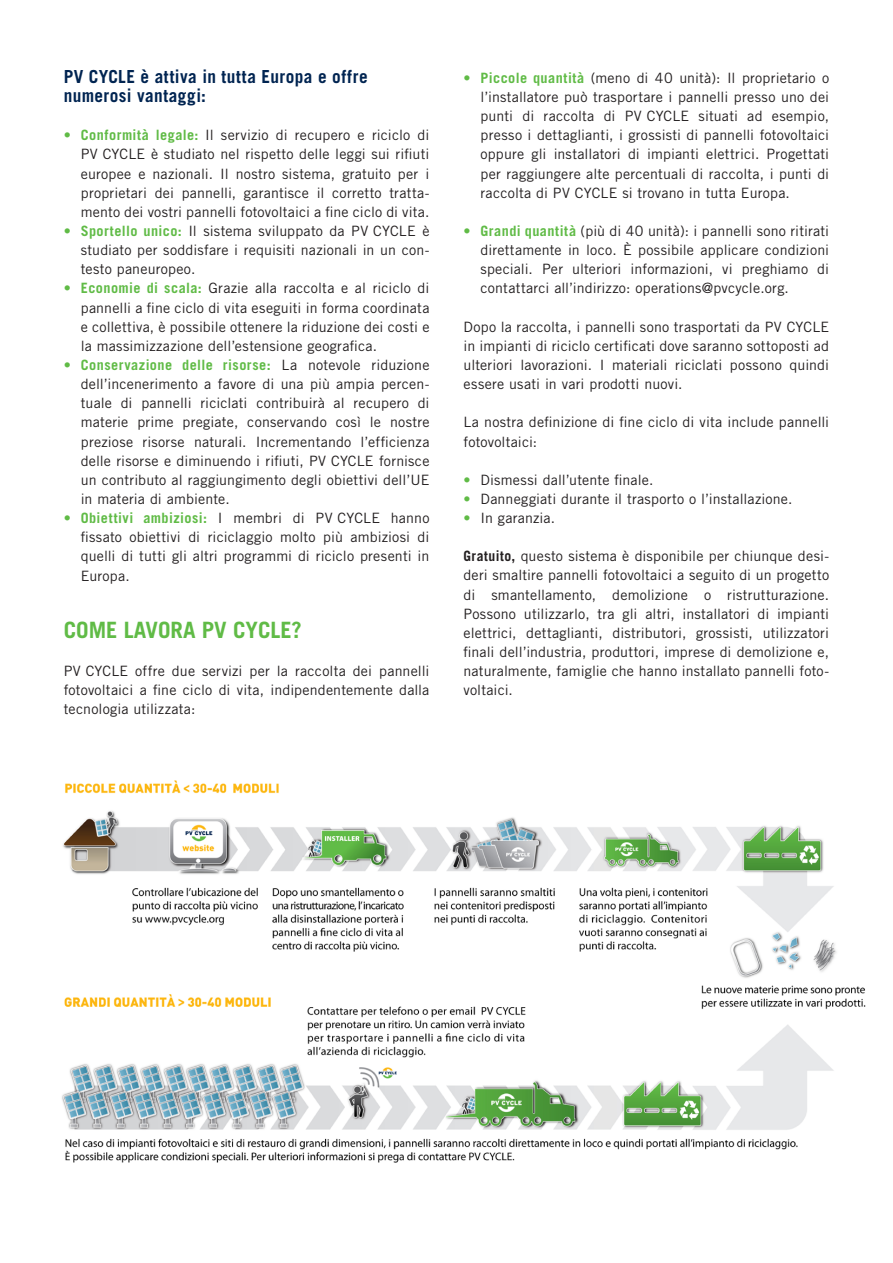
<style>
.page{position:relative;width:893px;height:1263px;background:#fff}
.page>*{position:absolute;margin:0;border:0;box-sizing:border-box;transform-origin:0 0}
.t1{font:700 22.5px "Trade Gothic LT Std";color:#60bb46}
.t2{font:700 18px/19.2px "Trade Gothic LT Std";letter-spacing:.025em;color:#002451;scale:.96 1}
.t3{font:14.25px/19.2px "Trade Gothic LT Std";letter-spacing:.01em;color:#231f20;text-align:justify}
.s1{font-weight:700;color:#60bb46}
.s2{font-weight:700}
</style>
<div class="page">
<img style="left:62px;top:780px;width:804px;height:383px">
<p class="t2" style="left:64px;top:67px;width:318px">PV CYCLE è attiva in tutta Europa e offre numerosi vantaggi:</p>
<p class="t3" style="left:81px;top:125px;width:350px;text-indent:-17px"><span class="s1">• Conformità legale:</span> Il servizio di recupero e riciclo di PV CYCLE è studiato nel rispetto delle leggi sui rifiuti europee e nazionali. Il nostro sistema, gratuito per i proprietari dei pannelli, garantisce il corretto tratta&shy;mento dei vostri pannelli fotovoltaici a fine ciclo di vita.</p>
<p class="t3" style="left:81px;top:221px;width:350px;text-indent:-17px"><span class="s1">• Sportello unico:</span> Il sistema sviluppato da PV CYCLE è studiato per soddisfare i requisiti nazionali in un con&shy;testo paneuropeo.</p>
<p class="t3" style="left:81px;top:279px;width:350px;text-indent:-17px"><span class="s1">• Economie di scala:</span> Grazie alla raccolta e al riciclo di pannelli a fine ciclo di vita eseguiti in forma coordinata e collettiva, è possibile ottenere la riduzione dei costi e la massimizzazione dell’estensione geografica.</p>
<p class="t3" style="left:81px;top:355px;width:350px;text-indent:-17px"><span class="s1">• Conservazione delle risorse:</span> La notevole riduzione dell’incenerimento a favore di una più ampia percen&shy;tuale di pannelli riciclati contribuirà al recupero di materie prime pregiate, conservando così le nostre preziose risorse naturali. Incrementando l’efficienza delle risorse e diminuendo i rifiuti, PV CYCLE fornisce un contributo al raggiungimento degli obiettivi dell’UE in materia di ambiente.</p>
<p class="t3" style="left:81px;top:508px;width:350px;text-indent:-17px"><span class="s1">• Obiettivi ambiziosi:</span> I membri di PV CYCLE hanno fissato obiettivi di riciclaggio molto più ambiziosi di quelli di tutti gli altri programmi di riciclo presenti in Europa.</p>
<h1 class="t1" style="left:64px;top:616px;width:240px">COME LAVORA PV CYCLE?</h1>
<p class="t3" style="left:64px;top:661px;width:367px">PV CYCLE offre due servizi per la raccolta dei pannelli fotovoltaici a fine ciclo di vita, indipendentemente dalla tecnologia utilizzata:</p>
<p class="t3" style="left:480px;top:68px;width:350px;text-indent:-17px"><span class="s1">• Piccole quantità</span> (meno di 40 unità): Il proprietario o l’installatore può trasportare i pannelli presso uno dei punti di raccolta di PV CYCLE situati ad esempio, presso i dettaglianti, i grossisti di pannelli fotovoltaici oppure gli installatori di impianti elettrici. Progettati per raggiungere alte percentuali di raccolta, i punti di raccolta di PV CYCLE si trovano in tutta Europa.</p>
<p class="t3" style="left:480px;top:221px;width:350px;text-indent:-17px"><span class="s1">• Grandi quantità</span> (più di 40 unità): i pannelli sono ritirati direttamente in loco. È possibile applicare condizioni speciali. Per ulteriori informazioni, vi preghiamo di contattarci all’indirizzo: operations@pvcycle.org.</p>
<p class="t3" style="left:463px;top:317px;width:367px">Dopo la raccolta, i pannelli sono trasportati da PV CYCLE in impianti di riciclo certificati dove saranno sottoposti ad ulteriori lavorazioni. I materiali riciclati possono quindi essere usati in vari prodotti nuovi.</p>
<p class="t3" style="left:463px;top:413px;width:367px">La nostra definizione di fine ciclo di vita include pannelli fotovoltaici:</p>
<p class="t3" style="left:463px;top:470px;width:191px"><span class="s1">•</span> Dismessi dall’utente finale.</p>
<p class="t3" style="left:463px;top:489px;width:331px"><span class="s1">•</span> Danneggiati durante il trasporto o l’installazione.</p>
<p class="t3" style="left:463px;top:508px;width:93px"><span class="s1">•</span> In garanzia.</p>
<p class="t3" style="left:463px;top:546px;width:367px"><span class="s2">Gratuito,</span> questo sistema è disponibile per chiunque desi&shy;deri smaltire pannelli fotovoltaici a seguito di un progetto di smantellamento, demolizione o ristrutturazione.<br>Possono utilizzarlo, tra gli altri, installatori di impianti elettrici, dettaglianti, distributori, grossisti, utilizzatori finali dell’industria, produttori, imprese di demolizione e, naturalmente, famiglie che hanno installato pannelli foto&shy;voltaici.</p>
</div>
